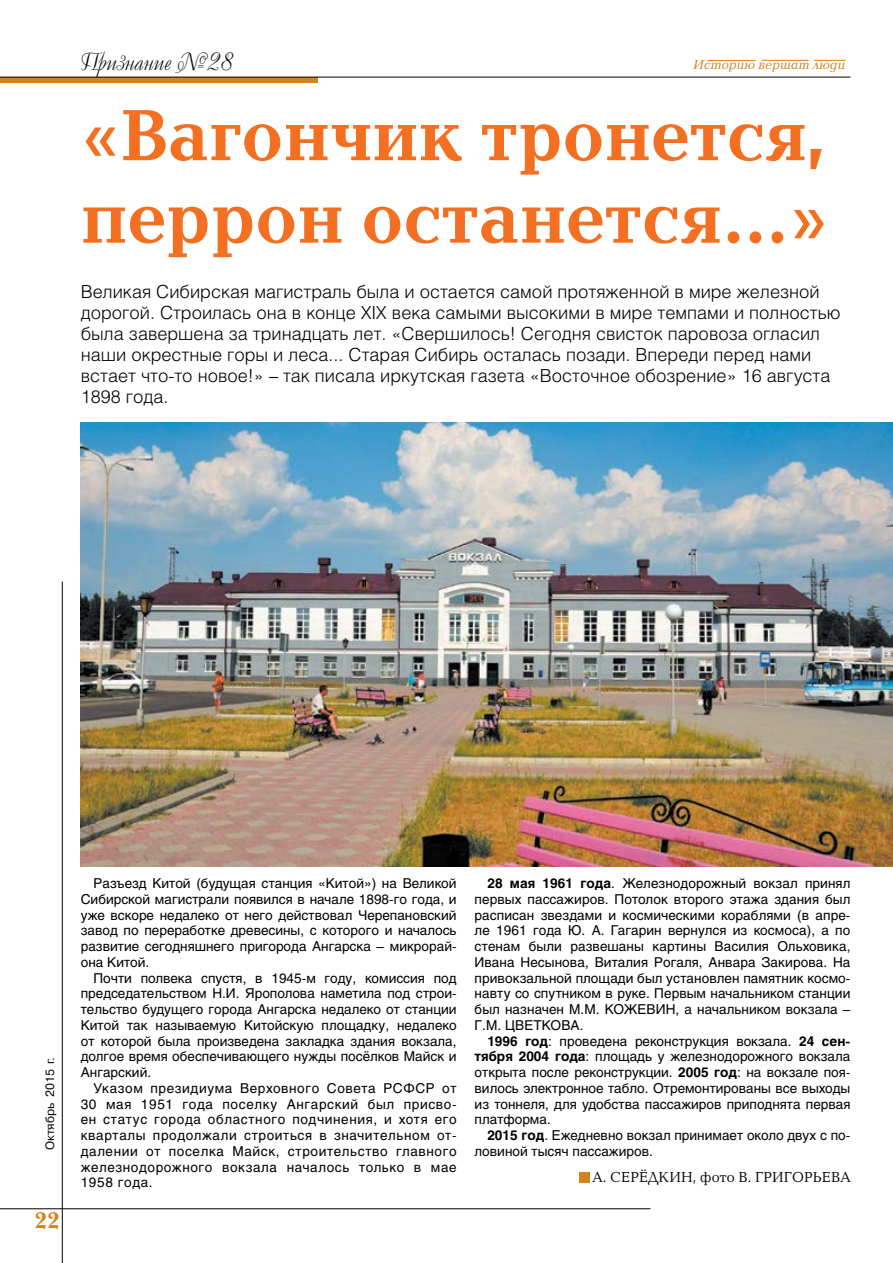
<style>
.page{position:relative;width:893px;height:1263px;background:#fff}
.page>*{position:absolute;margin:0;border:0;box-sizing:border-box;transform-origin:0 0}
.t1{font:700 74.85px/82.5px "Baltica C";color:#f36f21}
.t2{font:25.2px "Decor C";color:#000}
.t3{font:700 23.4px "New Baskerville C";color:#d68119}
.t4{font:300 18px/21px "Helios";color:#000}
.t5{font:15px "Baltica C";letter-spacing:.015em;color:#000;scale:.94 1}
.t6{font:13.5px/15.8px "Helios";color:#000;text-align:justify}
.t7{font:italic 13.5px "Baltica C";color:#d68119}
.t8{font:12px "Pragmatica C";color:#000}
.s1{font-weight:700}
</style>
<div class="page">
<div style="left:0;top:77px;width:317px;height:6px;background:#d68119"></div>
<hr style="left:0;top:77px;width:850px;height:1px;background:#000">
<hr style="left:62px;top:581px;width:1px;height:682px;background:#000">
<hr style="left:0;top:1208px;width:650px;height:1px;background:#000">
<hr style="left:762px;top:60px;width:47px;height:1px;background:#d68119">
<hr style="left:708px;top:60px;width:48px;height:1px;background:#d68119">
<hr style="left:814px;top:60px;width:31px;height:1px;background:#d68119">
<div style="left:580px;top:1172px;width:10px;height:10px;background:#d68119"></div>
<img style="left:81px;top:423px;width:812px;height:443px">
<h2 class="t2" style="left:80px;top:47px;width:155px">Признание №28</h2>
<p class="t7" style="left:693px;top:58px;width:154px">Историю вершат люди</p>
<h1 class="t1" style="left:81px;top:97px;width:749px">«Вагончик тронется, перрон останется…»</h1>
<p class="t4" style="left:81px;top:281px;width:761px">Великая Сибирская магистраль была и остается самой протяженной в мире железной дорогой. Строилась она в конце XIX века самыми высокими в мире темпами и полностью была завершена за тринадцать лет. «Свершилось! Сегодня свисток паровоза огласил наши окрестные горы и леса... Старая Сибирь осталась позади. Впереди перед нами встает что-то новое!» – так писала иркутская газета «Восточное обозрение» 16 августа 1898 года.</p>
<p class="t8" style="left:43px;top:1150px;width:95px;rotate:-90deg">Октябрь 2015 г.</p>
<h3 class="t3" style="left:35px;top:1207px;width:26px">22</h3>
<p class="t6" style="left:81px;top:875px;width:377px;text-indent:13px">Разъезд Китой (будущая станция «Китой») на Великой Сибирской магистрали появился в начале 1898-го года, и уже вскоре недалеко от него действовал Черепановский завод по переработке древесины, с которого и началось развитие сегодняшнего пригорода Ангарска – микрорай&shy;она Китой.</p>
<p class="t6" style="left:81px;top:970px;width:377px;text-indent:13px">Почти полвека спустя, в 1945-м году, комиссия под председательством Н.И. Ярополова наметила под строи&shy;тельство будущего города Ангарска недалеко от станции Китой так называемую Китойскую площадку, недалеко от которой была произведена закладка здания вокзала, долгое время обеспечивающего нужды посёлков Майск и Ангарский.</p>
<p class="t6" style="left:81px;top:1080px;width:377px;text-indent:13px">Указом президиума Верховного Совета РСФСР от 30 мая 1951 года поселку Ангарский был присво&shy;ен статус города областного подчинения, и хотя его кварталы продолжали строиться в значительном от&shy;далении от поселка Майск, строительство главного железнодорожного вокзала началось только в мае 1958 года.</p>
<p class="t6" style="left:475px;top:875px;width:377px;text-indent:13px"><span class="s1">28 мая 1961 года</span>. Железнодорожный вокзал принял первых пассажиров. Потолок второго этажа здания был расписан звездами и космическими кораблями (в апре&shy;ле 1961 года Ю. А. Гагарин вернулся из космоса), а по стенам были развешаны картины Василия Ольховика, Ивана Несынова, Виталия Рогаля, Анвара Закирова. На привокзальной площади был установлен памятник космо&shy;навту со спутником в руке. Первым начальником станции был назначен М.М. КОЖЕВИН, а начальником вокзала – Г.М. ЦВЕТКОВА.</p>
<p class="t6" style="left:475px;top:1033px;width:377px;text-indent:13px"><span class="s1">1996 год</span>: проведена реконструкция вокзала. <span class="s1">24 сен&shy;тября 2004 года</span>: площадь у железнодорожного вокзала открыта после реконструкции. <span class="s1">2005 год</span>: на вокзале поя&shy;вилось электронное табло. Отремонтированы все выходы из тоннеля, для удобства пассажиров приподнята первая платформа.</p>
<p class="t6" style="left:475px;top:1127px;width:377px;text-indent:13px"><span class="s1">2015 год</span>. Ежедневно вокзал принимает около двух с по&shy;ловиной тысяч пассажиров.</p>
<p class="t5" style="left:592px;top:1170px;width:276px">А. СЕРЁДКИН, фото В. ГРИГОРЬЕВА</p>
</div>
